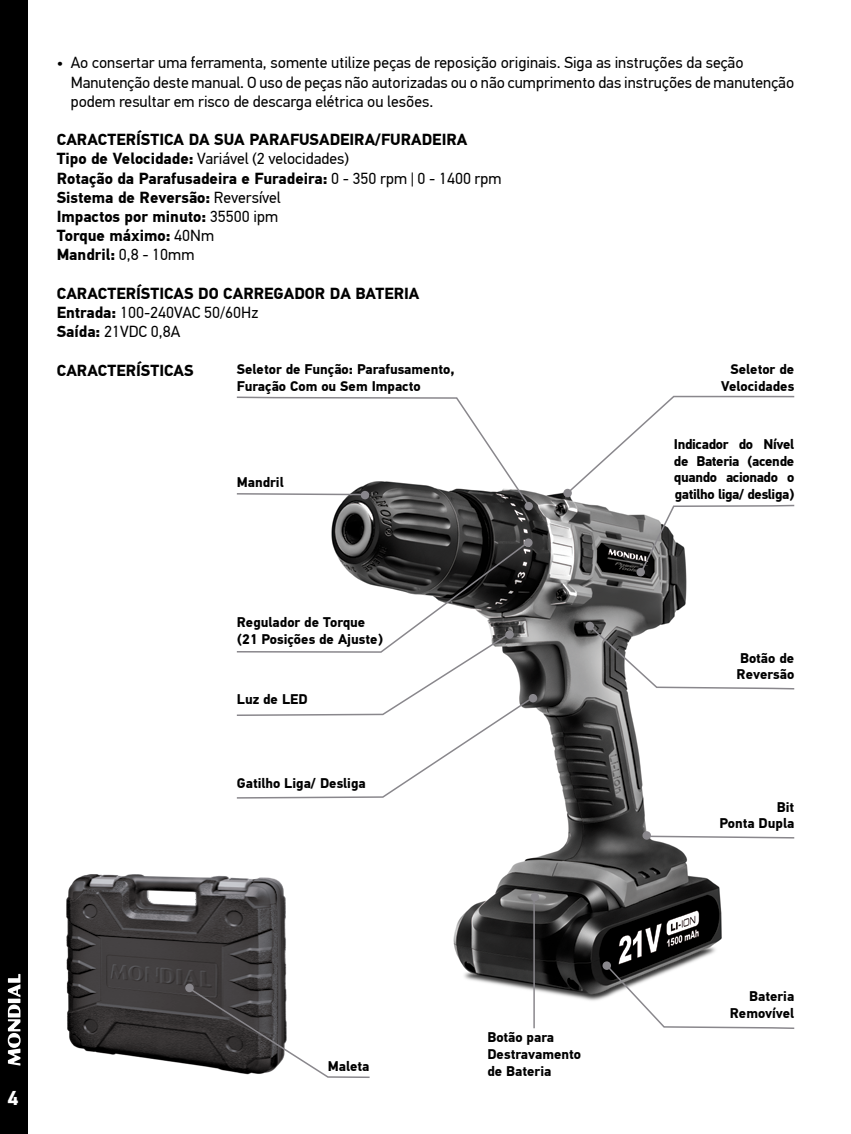
<style>
.page{position:relative;width:851px;height:1134px;background:#fff}
.page>*{position:absolute;margin:0;border:0;box-sizing:border-box;transform-origin:0 0}
.t1{font:700 20px "PF Din Text Pro";color:#fff}
.t2{font:700 16px/19.2px "PF Din Text Pro";color:#000}
.t3{font:16px/19.2px "PF Din Text Pro";color:#000}
.t4{font:700 14px/16.8px "PF Din Text Pro";color:#000}
.s1{font-weight:400}
</style>
<div class="page">
<div style="left:0;top:0;width:28px;height:1134px;background:#000"></div>
<svg style="left:8px;top:974px;width:13px;height:91px"></svg>
<img style="left:331px;top:491px;width:391px;height:535px">
<img style="left:66px;top:874px;width:221px;height:190px">
<hr style="left:533px;top:897px;width:1px;height:131px;background:#89878c">
<svg style="left:567px;top:395px;width:228px;height:101px"></svg>
<svg style="left:236px;top:540px;width:298px;height:259px"></svg>
<svg style="left:588px;top:624px;width:207px;height:66px"></svg>
<svg style="left:236px;top:396px;width:295px;height:112px"></svg>
<svg style="left:605px;top:964px;width:190px;height:65px"></svg>
<svg style="left:639px;top:504px;width:156px;height:70px"></svg>
<svg style="left:650px;top:835px;width:145px;height:4px"></svg>
<svg style="left:187px;top:986px;width:184px;height:92px"></svg>
<div style="left:361px;top:491px;width:8px;height:8px;background:#89878c;border-radius:50%"></div>
<div style="left:524px;top:502px;width:9px;height:8px;background:#89878c;border-radius:50%"></div>
<div style="left:563px;top:489px;width:8px;height:8px;background:#89878c;border-radius:50%"></div>
<div style="left:636px;top:568px;width:8px;height:8px;background:#89878c;border-radius:50%"></div>
<div style="left:585px;top:622px;width:9px;height:8px;background:#89878c;border-radius:50%"></div>
<div style="left:505px;top:630px;width:8px;height:9px;background:#89878c;border-radius:50%"></div>
<div style="left:528px;top:694px;width:9px;height:8px;background:#89878c;border-radius:50%"></div>
<div style="left:642px;top:831px;width:9px;height:9px;background:#89878c;border-radius:50%"></div>
<div style="left:602px;top:961px;width:9px;height:9px;background:#89878c;border-radius:50%"></div>
<div style="left:530px;top:893px;width:9px;height:8px;background:#89878c;border-radius:50%"></div>
<div style="left:185px;top:984px;width:9px;height:8px;background:#89878c;border-radius:50%"></div>
<div style="left:524px;top:538px;width:8px;height:9px;background:#89878c;border-radius:50%"></div>
<p class="t3" style="left:71px;top:53px;width:725px;text-indent:-14px">• Ao consertar uma ferramenta, somente utilize peças de reposição originais. Siga as instruções da seção<br>Manutenção deste manual. O uso de peças não autorizadas ou o não cumprimento das instruções de manutenção podem resultar em risco de descarga elétrica ou lesões.</p>
<p class="t2" style="left:57px;top:130px;width:446px">CARACTERÍSTICA DA SUA PARAFUSADEIRA/FURADEIRA<br>Tipo de Velocidade: <span class="s1">Variável (2 velocidades)<br></span>Rotação da Parafusadeira e Furadeira: <span class="s1">0 - 350 rpm | 0 - 1400 rpm </span>Sistema de Reversão: <span class="s1">Reversível<br></span>Impactos por minuto: <span class="s1">35500 ipm<br></span>Torque máximo: <span class="s1">40Nm<br></span>Mandril: <span class="s1">0,8 - 10mm</span></p>
<p class="t2" style="left:57px;top:284px;width:364px">CARACTERÍSTICAS DO CARREGADOR DA BATERIA<br>Entrada: <span class="s1">100-240VAC 50/60Hz<br></span>Saída: <span class="s1">21VDC 0,8A</span></p>
<p class="t2" style="left:57px;top:361px;width:138px">CARACTERÍSTICAS</p>
<p class="t4" style="left:237px;top:361px;width:219px">Seletor de Função: Parafusamento,<br>Furação Com ou Sem Impacto</p>
<p class="t4" style="left:721px;top:361px;width:75px;text-align:right">Seletor de<br>Velocidades</p>
<p class="t4" style="left:237px;top:474px;width:48px">Mandril</p>
<p class="t4" style="left:237px;top:614px;width:147px">Regulador de Torque (21 Posições de Ajuste)</p>
<p class="t4" style="left:237px;top:691px;width:72px">Luz de LED</p>
<p class="t4" style="left:237px;top:775px;width:130px">Gatilho Liga/ Desliga</p>
<p class="t4" style="left:674px;top:436px;width:122px;text-align:justify">Indicador do Nível de Bateria (acende quando acionado o gatilho liga/ desliga)</p>
<p class="t4" style="left:736px;top:650px;width:59px">Botão de<br>Reversão</p>
<p class="t4" style="left:719px;top:799px;width:76px;text-align:right">Bit<br>Ponta Dupla</p>
<p class="t1" style="left:7px;top:1086px;width:13px">4</p>
<p class="t4" style="left:328px;top:1057px;width:43px">Maleta</p>
<p class="t4" style="left:487px;top:1029px;width:95px">Botão para<br>Destravamento de Bateria</p>
<p class="t4" style="left:729px;top:988px;width:66px;text-align:right">Bateria<br>Removível</p>
</div>
